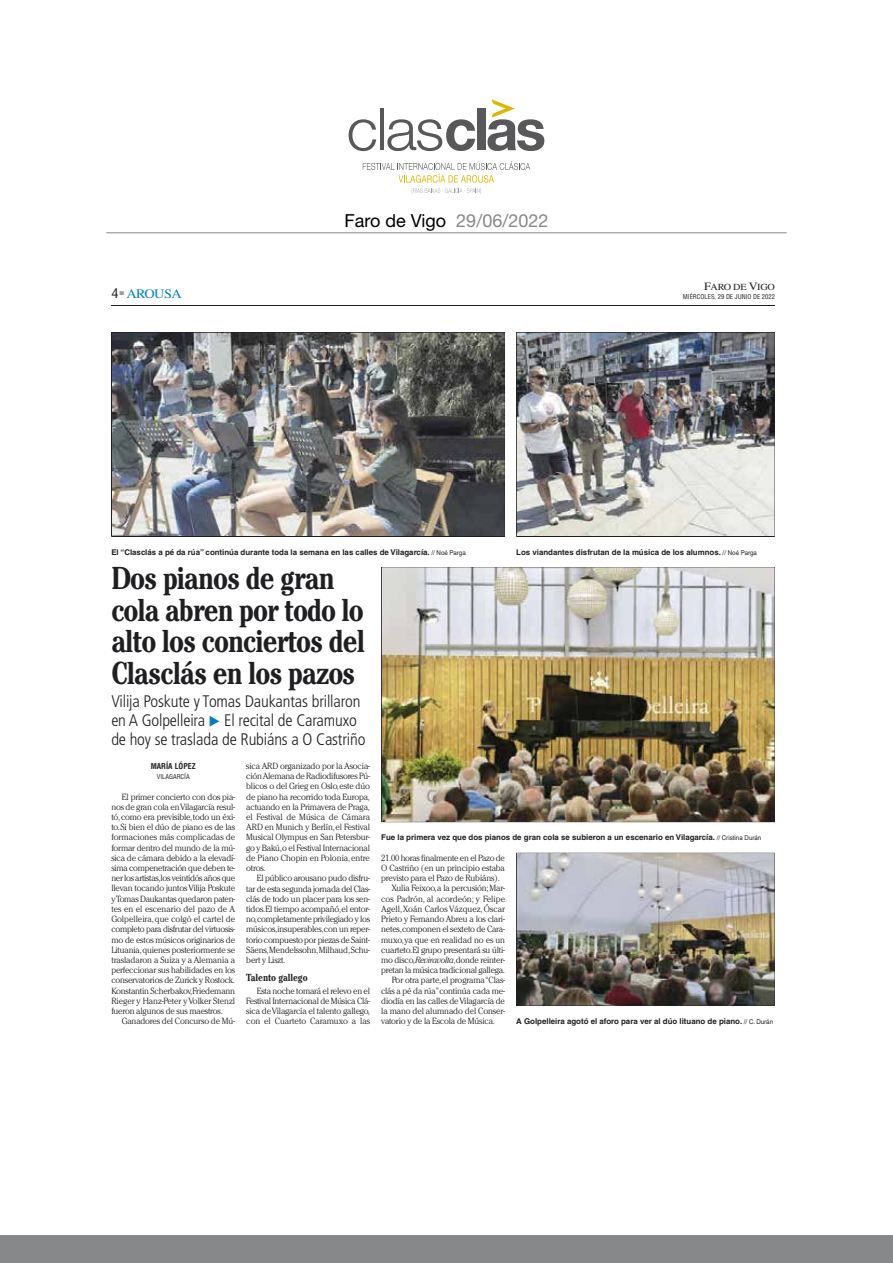
<style>
.page{position:relative;width:893px;height:1263px;background:#fff}
.page>*{position:absolute;margin:0;border:0;box-sizing:border-box;transform-origin:0 0}
.t1{font:700 condensed 31.65px/31.5px "Cheltenham";letter-spacing:-.035em;color:#1f1e21;scale:.95 1}
.t2{font:18px "Helvetica Neue";color:#000}
.t3{font:300 condensed 16.65px/18.6px "Frutiger";letter-spacing:-.01em;color:#1f1e21}
.t4{font:13.05px "PIME Times";letter-spacing:-.04em;color:#0080be;scale:1.1 1}
.t5{font:condensed 13.05px "Helvetica";color:#1f1e21;scale:1.1 1}
.t6{font:700 condensed 10.2px "Cheltenham";letter-spacing:-.015em;color:#1f1e21;scale:.96 1}
.t7{font:9.3px "PIME Times";letter-spacing:-.025em;color:#1f1e21;scale:1.1 1}
.t8{font:300 8.85px/10.2px "Cheltenham";letter-spacing:-.025em;color:#1f1e21;text-align:justify}
.t9{font:300 8.85px "Cheltenham";letter-spacing:-.005em;color:#1f1e21}
.t10{font:700 7.95px "Helvetica";color:#1f1e21}
.t11{font:700 condensed 7.95px "Helvetica";color:#1f1e21}
.t12{font:condensed 6.45px "Helvetica";color:#1f1e21}
.t13{font:5.55px "Zapf Dingbats";color:#9c9d9e;scale:1.1 1}
.s1{color:#87888a}
.s2{font-size:11.1px}
.s3{font-weight:400;font-size:6.45px}
.s4{font-style:italic}
</style>
<div class="page">
<div style="left:0;top:1235px;width:893px;height:28px;background:#87888a"></div>
<hr style="left:106px;top:232px;width:681px;height:1px;background:#87888a">
<svg style="left:349px;top:119px;width:27px;height:32px"></svg>
<hr style="left:380px;top:109px;width:4px;height:41px;background:#58585a">
<svg style="left:387px;top:119px;width:88px;height:32px"></svg>
<div style="left:477px;top:109px;width:8px;height:41px;background:#58585a"></div>
<svg style="left:487px;top:99px;width:57px;height:52px"></svg>
<svg style="left:363px;top:161px;width:167px;height:33px"></svg>
<hr style="left:111px;top:306px;width:664px;height:1px;background:#1f1e21">
<img style="left:516px;top:332px;width:259px;height:205px">
<img style="left:111px;top:332px;width:394px;height:205px">
<img style="left:381px;top:567px;width:394px;height:255px">
<img style="left:516px;top:853px;width:259px;height:153px">
<h2 class="t2" style="left:345px;top:210px;width:205px">Faro de Vigo <span class="s1">29/06/2022</span></h2>
<p class="t7" style="left:704px;top:282px;width:66px"><span class="s2">F</span>ARO DE <span class="s2">V</span>IGO</p>
<h3 class="t5" style="left:111px;top:285px;width:8px">4</h3>
<p class="t12" style="left:683px;top:292px;width:94px">MIÉRCOLES, 29 DE JUNIO DE 2022</p>
<p class="t13" style="left:119px;top:290px;width:6px">■</p>
<h3 class="t4" style="left:126px;top:286px;width:52px">AROUSA</h3>
<p class="t10" style="left:111px;top:547px;width:356px">El “Clasclás a pé da rúa” continúa durante toda la semana en las calles de Vilagarcía. <span class="s3">// Noé Parga</span></p>
<p class="t10" style="left:516px;top:547px;width:242px">Los viandantes disfrutan de la música de los alumnos. <span class="s3">// Noé Parga</span></p>
<h1 class="t1" style="left:111px;top:562px;width:269px">Dos pianos de gran cola abren por todo lo alto los conciertos del<br>Clasclás en los pazos</h1>
<h3 class="t3" style="left:111px;top:692px;width:256px">Vilija Poskute y Tomas Daukantas brillaron en A Golpelleira El recital de Caramuxo de hoy se traslada de Rubiáns a O Castriño</h3>
<p class="t11" style="left:151px;top:761px;width:46px">MARÍA LÓPEZ</p>
<p class="t12" style="left:157px;top:773px;width:34px">VILAGARCÍA</p>
<p class="t8" style="left:111px;top:791px;width:125px;text-indent:11px">El primer concierto con dos pia&shy;nos de gran cola en Vilagarcía resul&shy;tó, como era previsible, todo un éxi&shy;to. Si bien el dúo de piano es de las formaciones más complicadas de formar dentro del mundo de la mú&shy;sica de cámara debido a la elevadí&shy;sima compenetración que deben te&shy;ner los artistas,los veintidós años que llevan tocando juntos Vilija Poskute y Tomas Daukantas quedaron paten&shy;tes en el escenario del pazo de A Golpelleira, que colgó el cartel de completo para disfrutar del virtuosis&shy;mo de estos músicos originarios de Lituania,quienes posteriormente se trasladaron a Suiza y a Alemania a perfeccionar sus habilidades en los conservatorios de Zurick y Rostock.<br>Konstantin Scherbakov,Friedemann Rieger y Hanz-Peter y Volker Stenzl fueron algunos de sus maestros.</p>
<p class="t8" style="left:122px;top:1016px;width:115px">Ganadores del Concurso de Mú-</p>
<p class="t8" style="left:246px;top:761px;width:125px">sica ARD organizado por la Asocia&shy;ción Alemana de Radiodifusores Pú&shy;blicos o del Grieg en Oslo, este dúo de piano ha recorrido toda Europa, actuando en la Primavera de Praga, el Festival de Música de Cámara ARD en Munich y Berlín, el Festival Musical Olympus en San Petersbur&shy;go y Bakú,o el Festival Internacional de Piano Chopin en Polonia, entre otros.</p>
<p class="t8" style="left:246px;top:873px;width:125px;text-indent:11px">El público arousano pudo disfru&shy;tar de esta segunda jornada del Clas&shy;clás de todo un placer para los sen&shy;tidos.El tiempo acompañó,el entor&shy;no,completamente privilegiado y los músicos,insuperables,con un reper&shy;torio compuesto por piezas de Saint-Säens, Mendelssohn, Milhaud, Schu&shy;bert y Liszt.</p>
<p class="t6" style="left:246px;top:972px;width:65px">Talento gallego</p>
<p class="t8" style="left:246px;top:985px;width:125px;text-indent:11px">Esta noche tomará el relevo en el Festival Internacional de Música Clá&shy;sica de Vilagarcía el talento gallego, con el Cuarteto Caramuxo a las</p>
<p class="t10" style="left:381px;top:833px;width:382px">Fue la primera vez que dos pianos de gran cola se subieron a un escenario en Vilagarcía. <span class="s3">// Cristina Durán</span></p>
<p class="t8" style="left:381px;top:852px;width:125px">21.00 horas finalmente en el Pazo de</p>
<p class="t8" style="left:381px;top:863px;width:125px">O Castriño (en un principio estaba</p>
<p class="t8" style="left:381px;top:873px;width:120px">previsto para el Pazo de Rubiáns).</p>
<p class="t8" style="left:392px;top:883px;width:115px">Xulia Feixoo,a la percusión; Mar-</p>
<p class="t9" style="left:381px;top:893px;width:125px">cos Padrón, al acordeón; y Felipe</p>
<p class="t9" style="left:381px;top:904px;width:125px">Agell, Xoán Carlos Vázquez, Óscar</p>
<p class="t8" style="left:381px;top:914px;width:125px">Prieto y Fernando Abreu a los clari-</p>
<p class="t8" style="left:381px;top:924px;width:125px">netes,componen el sexteto de Cara-</p>
<p class="t9" style="left:381px;top:934px;width:125px">muxo, ya que en realidad no es un</p>
<p class="t8" style="left:381px;top:944px;width:125px">cuarteto.El grupo presentará su últi-</p>
<p class="t8" style="left:381px;top:955px;width:125px">mo disco,<span class="s4">Reviravolta</span>,donde reinter-</p>
<p class="t8" style="left:381px;top:965px;width:125px">pretan la música tradicional gallega.</p>
<p class="t8" style="left:392px;top:975px;width:115px">Por otra parte, el programa “Clas-</p>
<p class="t8" style="left:381px;top:985px;width:125px">clás a pé da rúa”continúa cada me-</p>
<p class="t8" style="left:381px;top:995px;width:125px">diodía en las calles de Vilagarcía de</p>
<p class="t8" style="left:381px;top:1006px;width:125px">la mano del alumnado del Conser-</p>
<p class="t8" style="left:381px;top:1016px;width:115px">vatorio y de la Escola de Música.</p>
<p class="t10" style="left:516px;top:1016px;width:258px">A Golpelleira agotó el aforo para ver al dúo lituano de piano. <span class="s3">// C. Durán</span></p>
</div>
